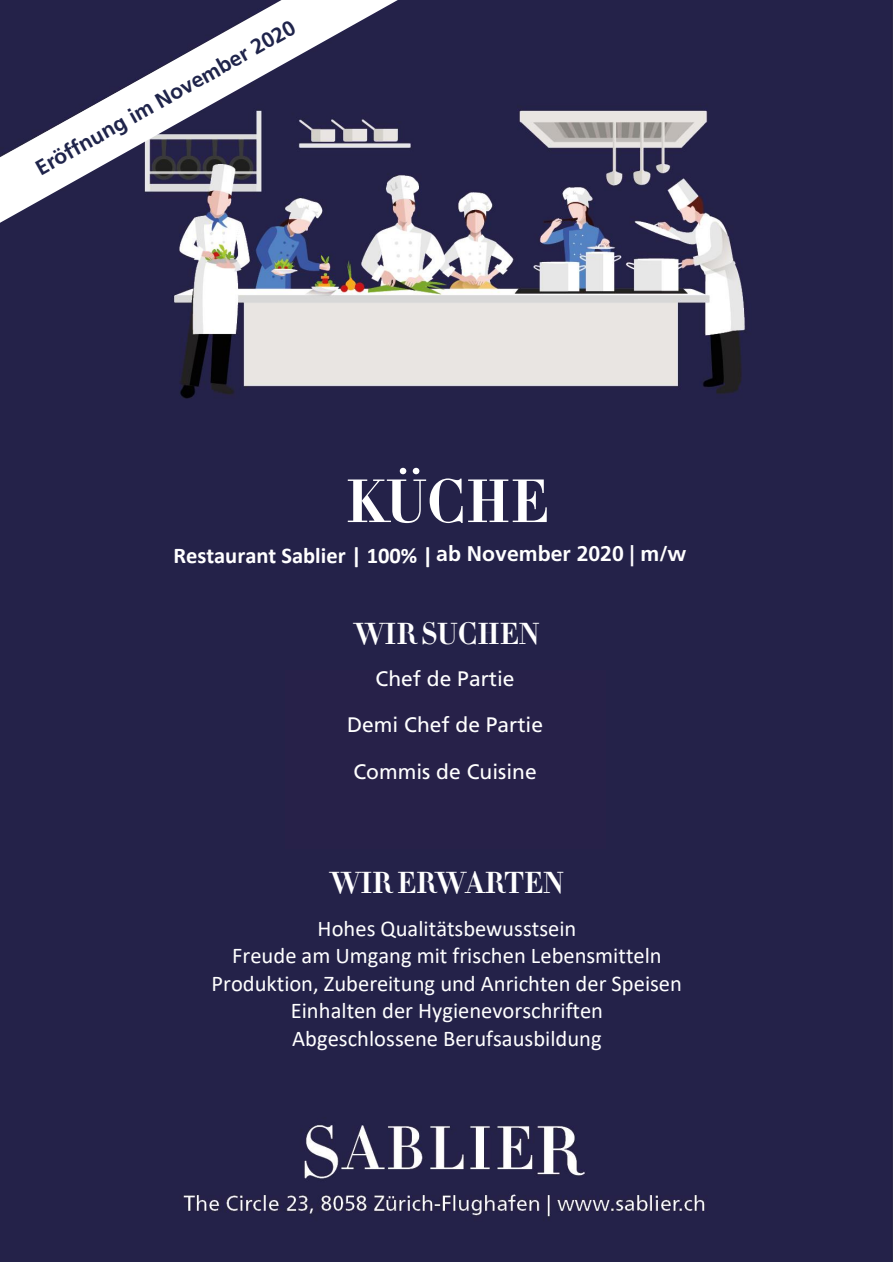
<style>
.page{position:relative;width:893px;height:1263px;background:#fff}
.page>*{position:absolute;margin:0;border:0;box-sizing:border-box;transform-origin:0 0}
.t1{font:60px "Didot HTF B06 Bold";color:#fff}
.t2{font:30.15px "Didot HTF B06 Bold";color:#fff}
.t3{font:22.5px/27.6px "Calibri";color:#fff;text-align:center}
.t4{font:700 22.5px "Calibri";color:#fff}
.t5{font:700 21.3px "Frutiger LT Pro";color:#1f244b}
.t6{font:700 21.3px "Frutiger LT Pro";color:#fff}
.t7{font:21px "Frutiger LT Pro";color:#fff}
</style>
<div class="page">
<img style="left:0;top:0;width:892px;height:1262px">
<div style="left:285px;top:670px;width:320px;height:178px;background:#272149"></div>
<svg style="left:0;top:0;width:398px;height:223px;fill:#242249"></svg>
<div style="left:436px;top:538px;width:292px;height:32px;background:#242249"></div>
<p class="t5" style="left:31px;top:158px;width:296px;rotate:-29deg">Eröffnung im November 2020</p>
<p class="t1" style="left:346px;top:463px;width:204px">KÜCHE</p>
<p class="t4" style="left:173px;top:539px;width:548px">Restaurant Sablier | 100% | ab August / September | m/w</p>
<p class="t6" style="left:436px;top:541px;width:252px">ab November 2020 | m/w</p>
<p class="t2" style="left:355px;top:614px;width:186px">WIR SUCHEN</p>
<p class="t3" style="left:382px;top:659px;width:131px;line-height:39.6px">Sous Chef<br>Chef de Partie</p>
<p class="t7" style="left:376px;top:666px;width:140px">Chef de Partie</p>
<p class="t7" style="left:347px;top:712px;width:198px">Demi Chef de Partie</p>
<p class="t7" style="left:353px;top:759px;width:185px">Commis de Cuisine</p>
<p class="t2" style="left:330px;top:863px;width:235px">WIR ERWARTEN</p>
<p class="t3" style="left:211px;top:914px;width:472px">Hohes Qualitätsbewusstsein<br>Freude am Umgang mit frischen Lebensmitteln Produktion, Zubereitung und Anrichten der Speisen Einhalten der Hygienevorschriften<br>Abgeschlossene Berufsausbildung</p>
</div>
